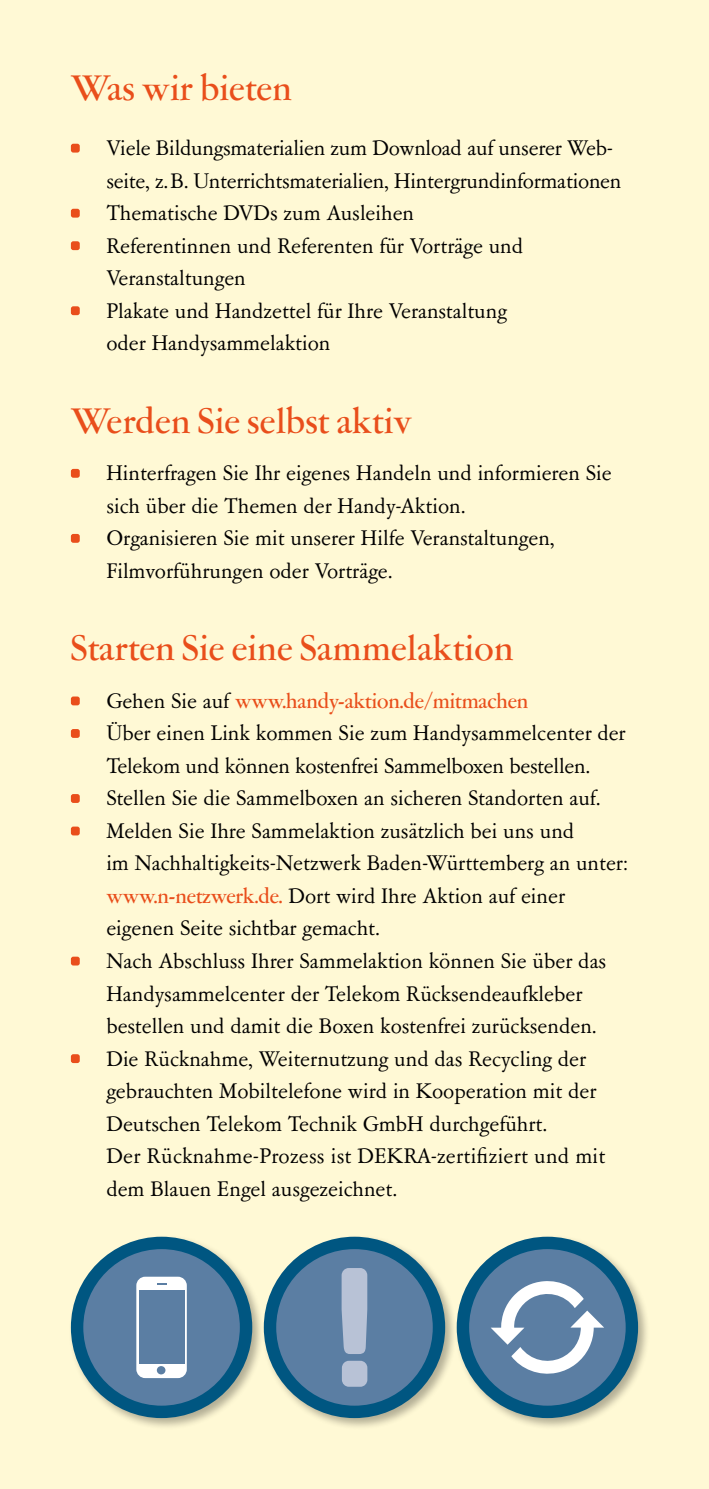
<style>
.page{position:relative;width:709px;height:1489px;background:#fff}
.page>*{position:absolute;margin:0;border:0;box-sizing:border-box;transform-origin:0 0}
.t1{font:500 40px "Garamont Amst SH";letter-spacing:.015em;color:#e94e1b}
.t2{font:23.75px/32.5px "Garamont Amst SB";color:#000}
.t3{font:500 23.75px "Garamont Amst SH";color:#e94e1b}
.s1{font-family:"Garamont Amst SB";font-weight:400;color:#000}
.s2{font-family:"Garamont Amst SH";font-weight:500;color:#e94e1b}
</style>
<div class="page">
<div style="left:0;top:0;width:709px;height:1488px;background:#fff9d5"></div>
<div style="left:71px;top:144px;width:9px;height:9px;background:#e94e1b;border-radius:2px"></div>
<div style="left:71px;top:209px;width:9px;height:9px;background:#e94e1b;border-radius:2px"></div>
<div style="left:71px;top:241px;width:9px;height:9px;background:#e94e1b;border-radius:2px"></div>
<div style="left:71px;top:306px;width:9px;height:9px;background:#e94e1b;border-radius:2px"></div>
<div style="left:71px;top:469px;width:9px;height:9px;background:#e94e1b;border-radius:2px"></div>
<div style="left:71px;top:534px;width:9px;height:9px;background:#e94e1b;border-radius:2px"></div>
<div style="left:71px;top:696px;width:9px;height:9px;background:#e94e1b;border-radius:2px"></div>
<div style="left:71px;top:729px;width:9px;height:9px;background:#e94e1b;border-radius:2px"></div>
<div style="left:71px;top:794px;width:9px;height:9px;background:#e94e1b;border-radius:2px"></div>
<div style="left:71px;top:826px;width:9px;height:9px;background:#e94e1b;border-radius:2px"></div>
<div style="left:71px;top:956px;width:9px;height:9px;background:#e94e1b;border-radius:2px"></div>
<div style="left:71px;top:1054px;width:9px;height:9px;background:#e94e1b;border-radius:2px"></div>
<div style="left:68px;top:1233px;width:196px;height:196px;background:#000;opacity:.3"></div>
<div style="left:77px;top:1242px;width:169px;height:169px;background:#5b7ea3;border-radius:50%"></div>
<div style="left:71px;top:1236px;width:181px;height:181px;border:12px solid #005681;border-radius:50%"></div>
<div style="left:261px;top:1233px;width:196px;height:196px;background:#000;opacity:.3"></div>
<div style="left:270px;top:1242px;width:169px;height:169px;background:#5b7ea3;border-radius:50%"></div>
<div style="left:264px;top:1236px;width:181px;height:181px;border:12px solid #005681;border-radius:50%"></div>
<div style="left:454px;top:1233px;width:196px;height:196px;background:#000;opacity:.3"></div>
<svg style="left:463px;top:1242px;width:169px;height:169px;background:#49769c"></svg>
<div style="left:457px;top:1236px;width:181px;height:181px;border:12px solid #005681;border-radius:50%"></div>
<div style="left:136px;top:1276px;width:51px;height:101px;background:#fff;border-radius:9px"></div>
<div style="left:139px;top:1290px;width:45px;height:73px;background:#5b7ea3"></div>
<svg style="left:157px;top:1365px;width:8px;height:9px"></svg>
<svg style="left:490px;top:1279px;width:114px;height:97px;background:#89a2bd"></svg>
<svg style="left:341px;top:1268px;width:26px;height:85px;background:#b1bcd2"></svg>
<div style="left:342px;top:1360px;width:25px;height:26px;background:#b8c2d6;border-radius:7px"></div>
<h1 class="t1" style="left:71px;top:68px;width:222px">Was wir bieten</h1>
<p class="t2" style="left:106px;top:133px;width:516px">Viele Bildungsmaterialien zum Download auf unserer Web&shy;seite, z.B. Unterrichtsmaterialien, Hintergrundinformationen Thematische DVDs zum Ausleihen<br>Referentinnen und Referenten für Vorträge und Veranstaltungen<br>Plakate und Handzettel für Ihre Veranstaltung<br>oder Handysammelaktion</p>
<h1 class="t1" style="left:71px;top:401px;width:343px">Werden Sie selbst aktiv</h1>
<p class="t2" style="left:106px;top:458px;width:507px">Hinterfragen Sie Ihr eigenes Handeln und informieren Sie sich über die Themen der Handy-Aktion.<br>Organisieren Sie mit unserer Hilfe Veranstaltungen, Filmvorführungen oder Vorträge.</p>
<h1 class="t1" style="left:71px;top:629px;width:444px">Starten Sie eine Sammelaktion</h1>
<p class="t3" style="left:106px;top:689px;width:423px"><span class="s1">Gehen Sie auf</span> www.handy-aktion.de/mitmachen</p>
<p class="t2" style="left:106px;top:718px;width:522px">Über einen Link kommen Sie zum Handysammelcenter der Telekom und können kostenfrei Sammelboxen bestellen.<br>Stellen Sie die Sammelboxen an sicheren Standorten auf.<br>Melden Sie Ihre Sammelaktion zusätzlich bei uns und<br>im Nachhaltigkeits-Netzwerk Baden-Württemberg an unter: <span class="s2">www.n-netzwerk.de.</span> Dort wird Ihre Aktion auf einer eigenen Seite sichtbar gemacht.<br>Nach Abschluss Ihrer Sammelaktion können Sie über das Handysammelcenter der Telekom Rücksendeaufkleber bestellen und damit die Boxen kostenfrei zurücksenden.<br>Die Rücknahme, Weiternutzung und das Recycling der gebrauchten Mobiltelefone wird in Kooperation mit der Deutschen Telekom Technik GmbH durchgeführt.<br>Der Rücknahme-Prozess ist DEKRA-zertifiziert und mit dem Blauen Engel ausgezeichnet.</p>
</div>
